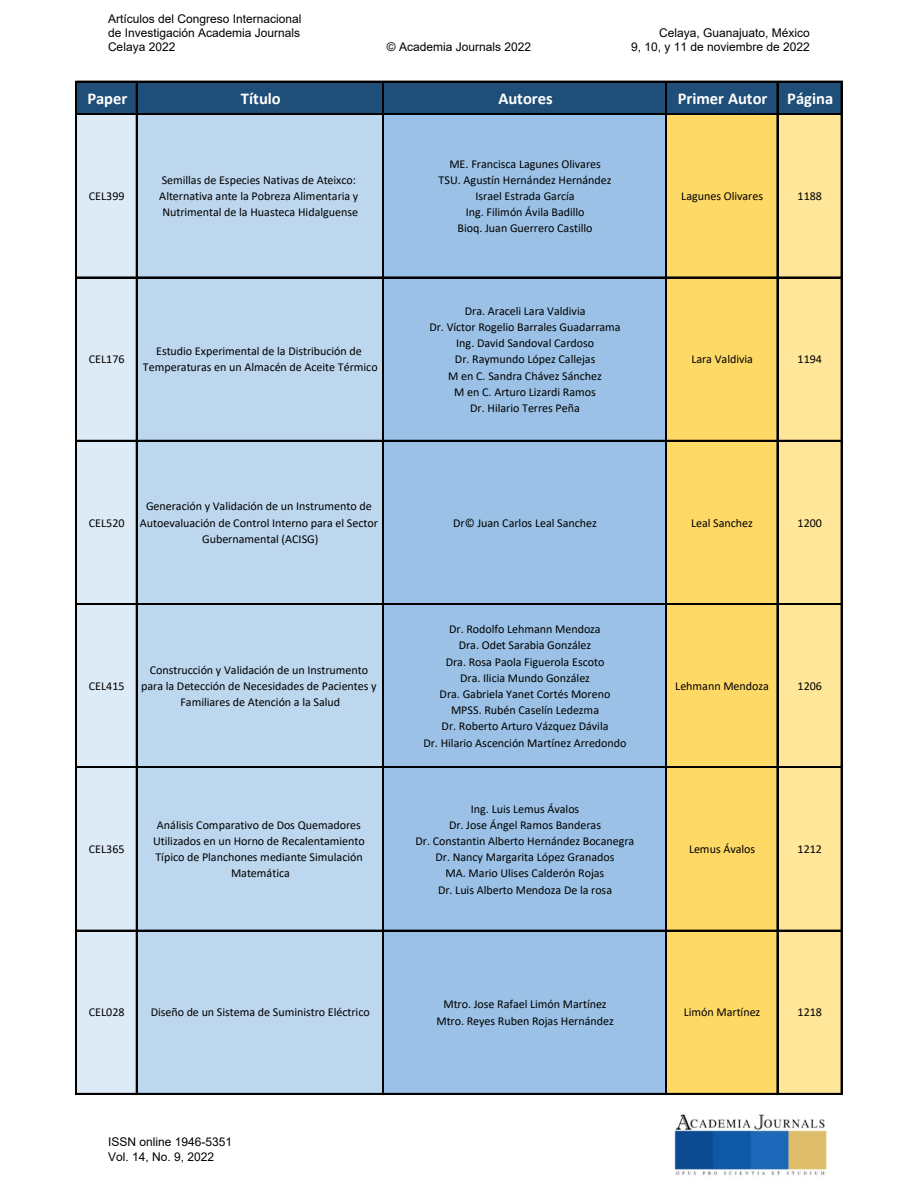
<style>
.page{position:relative;width:918px;height:1188px;background:#fff}
.page>*{position:absolute;margin:0;border:0;box-sizing:border-box;transform-origin:0 0}
.t1{font:700 16.5px "Calibri";color:#fff}
.t2{font:12px/16.2px "Calibri";letter-spacing:-.005em;color:#000;text-align:center}
.t3{font:12px/14.4px "Arial";color:#000;text-align:justify}
</style>
<div class="page">
<img style="left:674px;top:1114px;width:154px;height:61px">
<div style="left:77px;top:82px;width:765px;height:33px;background:#1f4e78"></div>
<hr style="left:75px;top:81px;width:1px;height:34px;background:#000">
<hr style="left:76px;top:81px;width:1px;height:34px;background:#000">
<hr style="left:136px;top:82px;width:2px;height:33px;background:#000">
<hr style="left:383px;top:82px;width:1px;height:33px;background:#000">
<hr style="left:665px;top:83px;width:1px;height:32px;background:#000">
<hr style="left:666px;top:82px;width:1px;height:33px;background:#000">
<hr style="left:777px;top:82px;width:1px;height:33px;background:#000">
<hr style="left:841px;top:82px;width:1px;height:33px;background:#000">
<hr style="left:77px;top:81px;width:765px;height:1px;background:#000">
<div style="left:77px;top:115px;width:60px;height:979px;background:#ddebf7"></div>
<div style="left:137px;top:115px;width:247px;height:979px;background:#bdd7ee"></div>
<div style="left:383px;top:115px;width:284px;height:979px;background:#9bc2e6"></div>
<div style="left:666px;top:115px;width:112px;height:979px;background:#ffd966"></div>
<div style="left:778px;top:115px;width:64px;height:979px;background:#ffe699"></div>
<hr style="left:75px;top:114px;width:1px;height:981px;background:#000">
<hr style="left:76px;top:114px;width:1px;height:981px;background:#000">
<hr style="left:136px;top:115px;width:2px;height:980px;background:#000">
<hr style="left:383px;top:115px;width:1px;height:980px;background:#000">
<hr style="left:665px;top:115px;width:1px;height:980px;background:#000">
<hr style="left:666px;top:115px;width:1px;height:980px;background:#000">
<hr style="left:777px;top:115px;width:1px;height:980px;background:#000">
<hr style="left:841px;top:115px;width:1px;height:980px;background:#000">
<hr style="left:77px;top:113px;width:765px;height:1px;background:#000">
<hr style="left:77px;top:114px;width:765px;height:1px;background:#000">
<hr style="left:77px;top:277px;width:765px;height:1px;background:#000">
<hr style="left:77px;top:440px;width:765px;height:2px;background:#000">
<hr style="left:77px;top:603px;width:765px;height:2px;background:#000">
<hr style="left:77px;top:767px;width:765px;height:1px;background:#000">
<hr style="left:77px;top:930px;width:765px;height:1px;background:#000">
<hr style="left:77px;top:1093px;width:765px;height:2px;background:#000">
<p class="t3" style="left:108px;top:11px;width:195px">Artículos del Congreso Internacional de Investigación Academia Journals Celaya 2022</p>
<p class="t3" style="left:387px;top:40px;width:146px">© Academia Journals 2022</p>
<p class="t3" style="left:631px;top:26px;width:180px;text-align:right">Celaya, Guanajuato, México<br>9, 10, y 11 de noviembre de 2022</p>
<p class="t1" style="left:87px;top:91px;width:41px">Paper</p>
<p class="t1" style="left:241px;top:91px;width:41px">Título</p>
<p class="t1" style="left:498px;top:91px;width:56px">Autores</p>
<p class="t1" style="left:678px;top:91px;width:91px">Primer Autor</p>
<p class="t1" style="left:787px;top:91px;width:47px">Página</p>
<p class="t2" style="left:89px;top:189px;width:37px">CEL399</p>
<p class="t2" style="left:159px;top:173px;width:201px;text-align:left">Semillas de Especies Nativas de Ateixco:<br>Alternativa ante la Pobreza Alimentaria y<br>Nutrimental de la Huasteca Hidalguense</p>
<p class="t2" style="left:89px;top:352px;width:37px">CEL176</p>
<p class="t2" style="left:143px;top:344px;width:236px">Estudio Experimental de la Distribución de<br>Temperaturas en un Almacén de Aceite Térmico</p>
<p class="t2" style="left:89px;top:515px;width:37px">CEL520</p>
<p class="t2" style="left:140px;top:499px;width:239px">Generación y Validación de un Instrumento de<br>Autoevaluación de Control Interno para el Sector<br>Gubernamental (ACISG)</p>
<p class="t2" style="left:89px;top:679px;width:37px">CEL415</p>
<p class="t2" style="left:141px;top:663px;width:237px">Construcción y Validación de un Instrumento para la Detección de Necesidades de Pacientes y<br>Familiares de Atención a la Salud</p>
<p class="t2" style="left:89px;top:842px;width:37px">CEL365</p>
<p class="t2" style="left:153px;top:818px;width:213px">Análisis Comparativo de Dos Quemadores Utilizados en un Horno de Recalentamiento Típico de Planchones mediante Simulación Matemática</p>
<p class="t2" style="left:439px;top:157px;width:175px">ME. Francisca Lagunes Olivares<br>TSU. Agustín Hernández Hernández<br>Israel Estrada García<br>Ing. Filimón Ávila Badillo<br>Bioq. Juan Guerrero Castillo</p>
<p class="t2" style="left:429px;top:304px;width:193px">Dra. Araceli Lara Valdivia<br>Dr. Víctor Rogelio Barrales Guadarrama<br>Ing. David Sandoval Cardoso<br>Dr. Raymundo López Callejas<br>M en C. Sandra Chávez Sánchez<br>M en C. Arturo Lizardi Ramos<br>Dr. Hilario Terres Peña</p>
<p class="t2" style="left:681px;top:189px;width:83px">Lagunes Olivares</p>
<p class="t2" style="left:798px;top:189px;width:26px">1188</p>
<p class="t2" style="left:691px;top:352px;width:63px">Lara Valdivia</p>
<p class="t2" style="left:798px;top:352px;width:26px">1194</p>
<p class="t2" style="left:453px;top:515px;width:145px">Dr© Juan Carlos Leal Sanchez</p>
<p class="t2" style="left:691px;top:515px;width:63px">Leal Sanchez</p>
<p class="t2" style="left:798px;top:515px;width:26px">1200</p>
<p class="t2" style="left:423px;top:622px;width:205px">Dr. Rodolfo Lehmann Mendoza<br>Dra. Odet Sarabia González<br>Dra. Rosa Paola Figuerola Escoto<br>Dra. Ilicia Mundo González<br>Dra. Gabriela Yanet Cortés Moreno<br>MPSS. Rubén Caselín Ledezma<br>Dr. Roberto Arturo Vázquez Dávila<br>Dr. Hilario Ascención Martínez Arredondo</p>
<p class="t2" style="left:416px;top:802px;width:220px">Ing. Luis Lemus Ávalos<br>Dr. Jose Ángel Ramos Banderas<br>Dr. Constantin Alberto Hernández Bocanegra Dr. Nancy Margarita López Granados<br>MA. Mario Ulises Calderón Rojas<br>Dr. Luis Alberto Mendoza De la rosa</p>
<p class="t2" style="left:675px;top:679px;width:95px">Lehmann Mendoza</p>
<p class="t2" style="left:798px;top:679px;width:26px">1206</p>
<p class="t2" style="left:689px;top:842px;width:68px">Lemus Ávalos</p>
<p class="t2" style="left:798px;top:842px;width:26px">1212</p>
<p class="t2" style="left:89px;top:1005px;width:37px">CEL028</p>
<p class="t2" style="left:151px;top:1005px;width:221px">Diseño de un Sistema de Suministro Eléctrico</p>
<p class="t2" style="left:436px;top:997px;width:179px">Mtro. Jose Rafael Limón Martínez<br>Mtro. Reyes Ruben Rojas Hernández</p>
<p class="t2" style="left:684px;top:1005px;width:78px">Limón Martínez</p>
<p class="t2" style="left:798px;top:1005px;width:26px">1218</p>
<p class="t3" style="left:108px;top:1135px;width:126px">ISSN online 1946-5351<br>Vol. 14, No. 9, 2022</p>
</div>
